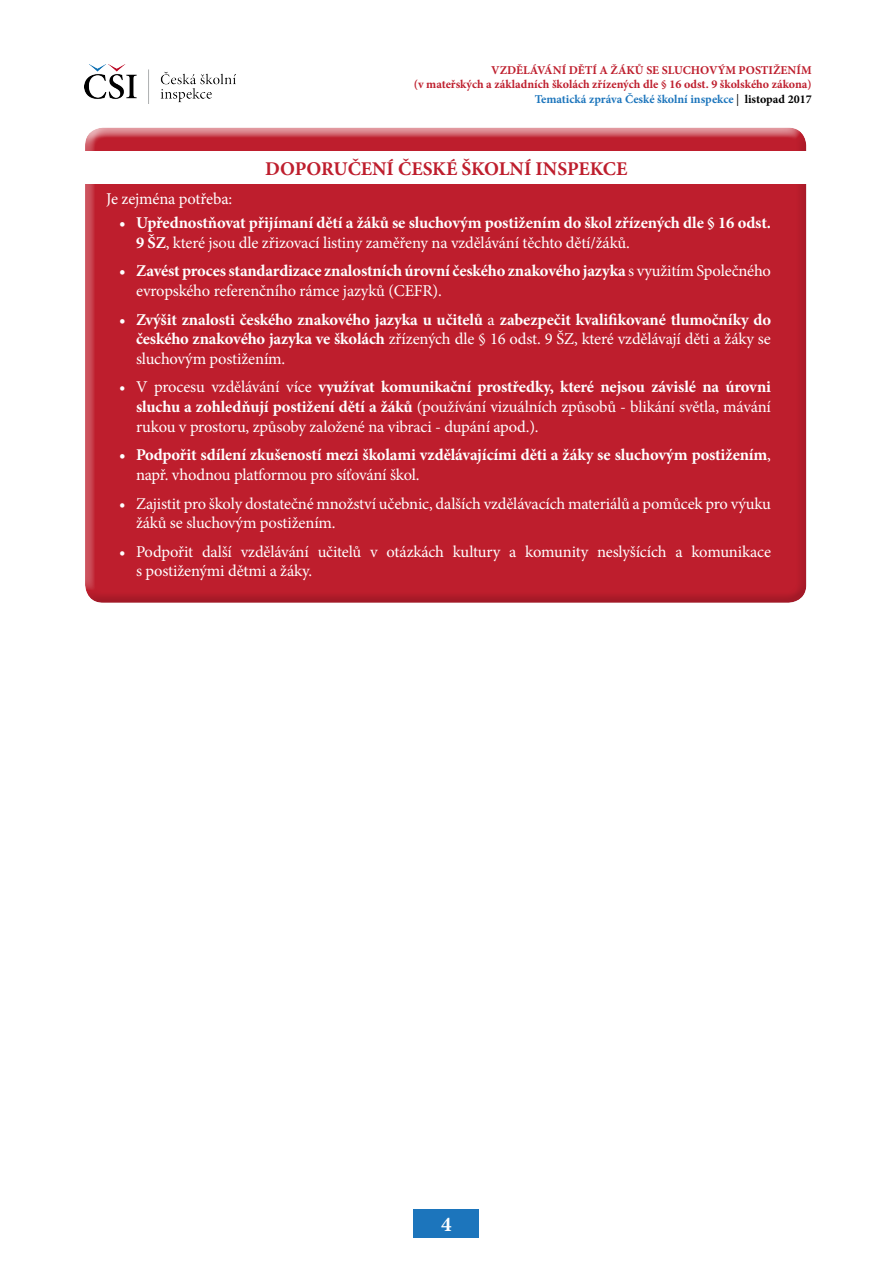
<style>
.page{position:relative;width:893px;height:1263px;background:#fff}
.page>*{position:absolute;margin:0;border:0;box-sizing:border-box;transform-origin:0 0}
.t1{font:700 21px "Minion Pro";color:#fff}
.t2{font:700 19.5px "Minion Pro";color:#be1e2d}
.t3{font:700 16.5px/19.8px "Minion Pro";letter-spacing:-.01em;color:#fff}
.t4{font:16.5px/19.8px "Minion Pro";letter-spacing:-.01em;color:#fff}
.t5{font:700 12px/14.4px "Minion Pro";color:#be1e2d;text-align:right}
.s1{color:#1c75bc}
.s2{font-weight:400;color:#000}
.s3{color:#000}
.s4{font-weight:400}
.s5{font-weight:700}
</style>
<div class="page">
<div style="left:414px;top:1209px;width:65px;height:28px;background:#1c75bc"></div>
<img style="left:85px;top:64px;width:150px;height:40px">
<div style="left:80px;top:129px;width:737px;height:475px;background:#d1d3d4;opacity:.75"></div>
<div style="left:85px;top:151px;width:723px;height:33px;background:#fff"></div>
<p class="t5" style="left:414px;top:63px;width:399px">VZDĚLÁVÁNÍ DĚTÍ A ŽÁKŮ SE SLUCHOVÝM POSTIŽENÍM<br>(v mateřských a základních školách zřízených dle § 16 odst. 9 školského zákona)<br><span class="s1">Tematická zpráva České školní inspekce</span> <span class="s2">|</span> <span class="s3">listopad 2017</span></p>
<p class="t2" style="left:265px;top:155px;width:364px">DOPORUČENÍ ČESKÉ ŠKOLNÍ INSPEKCE</p>
<p class="t4" style="left:106px;top:189px;width:127px">Je zejména potřeba:</p>
<p class="t3" style="left:136px;top:213px;width:636px;text-indent:-17px">• Upřednostňovat přijímaní dětí a žáků se sluchovým postižením do škol zřízených dle § 16 odst.<br>9 ŠZ<span class="s4">, které jsou dle zřizovací listiny zaměřeny na vzdělávání těchto dětí/žáků.</span></p>
<p class="t3" style="left:136px;top:261px;width:636px;text-indent:-17px">• Zavést processtandardizace znalostních úrovní českého znakového jazyka <span class="s4">s využitím Společného evropského referenčního rámce jazyků (CEFR).</span></p>
<p class="t3" style="left:136px;top:309px;width:636px;text-align:justify;text-indent:-17px">• Zvýšit znalosti českého znakového jazyka u učitelů <span class="s4">a</span> zabezpečit kvalifikované tlumočníky do českého znakového jazyka ve školách <span class="s4">zřízených dle § 16 odst. 9 ŠZ, které vzdělávají děti a žáky se sluchovým postižením.</span></p>
<p class="t4" style="left:136px;top:377px;width:636px;text-align:justify;text-indent:-17px">• V procesu vzdělávání více <span class="s5">využívat komunikační prostředky, které nejsou závislé na úrovni sluchu a zohledňují postižení dětí a žáků</span> (používání vizuálních způsobů - blikání světla, mávání rukou v prostoru, způsoby založené na vibraci - dupání apod.).</p>
<p class="t3" style="left:136px;top:445px;width:636px;text-indent:-17px">• Podpořit sdílení zkušeností mezi školami vzdělávajícími děti a žáky se sluchovým postižením<span class="s4">, např. vhodnou platformou pro síťování škol.</span></p>
<p class="t4" style="left:136px;top:493px;width:636px;text-indent:-17px">• Zajistit pro školy dostatečné množství učebnic, dalších vzdělávacích materiálů a pomůcek pro výuku žáků se sluchovým postižením.</p>
<p class="t4" style="left:136px;top:541px;width:637px;text-indent:-17px">• Podpořit další vzdělávání učitelů v otázkách kultury a komunity neslyšících a komunikace s postiženými dětmi a žáky.</p>
<p class="t1" style="left:441px;top:1209px;width:12px">4</p>
</div>
